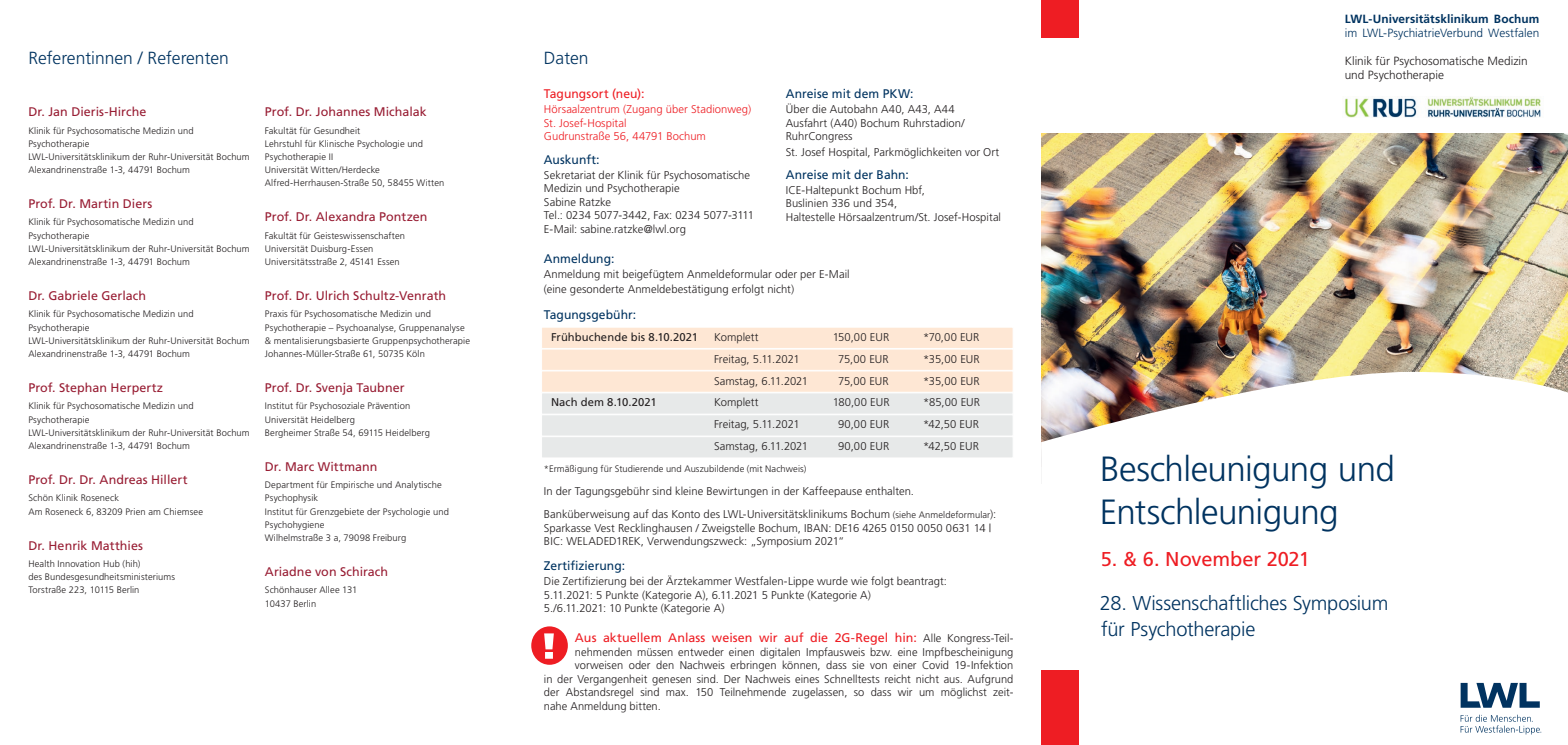
<style>
.page{position:relative;width:1568px;height:745px;background:#fff}
.page>*{position:absolute;margin:0;border:0;box-sizing:border-box;transform-origin:0 0}
.t1{font:300 35px/42.1px "Frutiger";letter-spacing:-.02em;color:#013360}
.t2{font:300 20px/26.2px "Frutiger";letter-spacing:-.01em;color:#013360}
.t3{font:20px "Frutiger";letter-spacing:-.01em;color:#ee1d23}
.t4{font:300 17.5px "Frutiger";color:#013360}
.t5{font:12.5px "Frutiger";color:#981d33}
.t6{font:12.5px "Frutiger";letter-spacing:.005em;color:#013360}
.t7{font:12.5px "Frutiger";letter-spacing:.005em;color:#ee1d23}
.t8{font:300 11.88px/14.2px "Frutiger";color:#231f20}
.t9{font:300 11.88px "Frutiger";color:#013360}
.t10{font:700 11.88px "Frutiger";letter-spacing:.005em;color:#013360}
.t11{font:300 11.25px/13.5px "Frutiger";letter-spacing:.005em;color:#231f20}
.t12{font:300 11.25px/13.5px "Frutiger";color:#ee1d23}
.t13{font:11.25px "Frutiger";letter-spacing:.005em;color:#231f20}
.t14{font:300 9.38px/13.1px "Frutiger";letter-spacing:.01em;color:#231f20}
.s1{font-size:9.38px}
.s2{font-weight:300;font-size:11.25px;color:#231f20}
</style>
<div class="page">
<div style="left:541px;top:326px;width:472px;height:22px;background:#fee7d4;border:1px solid #fff"></div>
<div style="left:541px;top:370px;width:472px;height:22px;background:#fee7d4;border:1px solid #fff"></div>
<div style="left:541px;top:392px;width:472px;height:22px;background:#e7e9e9;border:1px solid #fff"></div>
<div style="left:541px;top:414px;width:472px;height:22px;background:#e7e9e9;border:1px solid #fff"></div>
<div style="left:541px;top:436px;width:472px;height:22px;background:#e7e9e9;border:1px solid #fff"></div>
<div style="left:541px;top:348px;width:472px;height:22px;background:#fee7d4;border:1px solid #fff"></div>
<img style="left:1042px;top:133px;width:526px;height:238px">
<svg style="left:1041px;top:371px;width:527px;height:373px"></svg>
<div style="left:531px;top:626px;width:37px;height:38px;background:#ee1d23;border-radius:50%"></div>
<svg style="left:544px;top:633px;width:10px;height:25px"></svg>
<div style="left:1042px;top:0;width:37px;height:37px;background:#ee1d23"></div>
<img style="left:1345px;top:97px;width:196px;height:20px">
<div style="left:1042px;top:670px;width:37px;height:74px;background:#ee1d23"></div>
<svg style="left:1461px;top:682px;width:79px;height:25px"></svg>
<svg style="left:1461px;top:714px;width:80px;height:20px"></svg>
<h3 class="t4" style="left:28px;top:48px;width:202px">Referentinnen / Referenten</h3>
<p class="t5" style="left:28px;top:104px;width:120px">Dr. Jan Dieris-Hirche</p>
<p class="t14" style="left:28px;top:124px;width:223px">Klinik für Psychosomatische Medizin und Psychotherapie<br>LWL-Universitätsklinikum der Ruhr-Universität Bochum Alexandrinenstraße 1-3, 44791 Bochum</p>
<p class="t5" style="left:28px;top:196px;width:126px">Prof. Dr. Martin Diers</p>
<p class="t14" style="left:28px;top:215px;width:223px">Klinik für Psychosomatische Medizin und Psychotherapie<br>LWL-Universitätsklinikum der Ruhr-Universität Bochum Alexandrinenstraße 1-3, 44791 Bochum</p>
<p class="t5" style="left:28px;top:288px;width:119px">Dr. Gabriele Gerlach</p>
<p class="t14" style="left:28px;top:307px;width:223px">Klinik für Psychosomatische Medizin und Psychotherapie<br>LWL-Universitätsklinikum der Ruhr-Universität Bochum Alexandrinenstraße 1-3, 44791 Bochum</p>
<p class="t5" style="left:28px;top:380px;width:136px">Prof. Stephan Herpertz</p>
<p class="t14" style="left:28px;top:399px;width:223px">Klinik für Psychosomatische Medizin und Psychotherapie<br>LWL-Universitätsklinikum der Ruhr-Universität Bochum Alexandrinenstraße 1-3, 44791 Bochum</p>
<p class="t5" style="left:28px;top:472px;width:161px">Prof. Dr. Dr. Andreas Hillert</p>
<p class="t14" style="left:28px;top:491px;width:176px">Schön Klinik Roseneck<br>Am Roseneck 6, 83209 Prien am Chiemsee</p>
<p class="t5" style="left:28px;top:537px;width:116px">Dr. Henrik Matthies</p>
<p class="t14" style="left:28px;top:557px;width:148px">Health Innovation Hub (hih)<br>des Bundesgesundheitsministeriums<br>Torstraße 223, 10115 Berlin</p>
<p class="t5" style="left:265px;top:104px;width:163px">Prof. Dr. Johannes Michalak</p>
<p class="t14" style="left:265px;top:124px;width:181px">Fakultät für Gesundheit<br>Lehrstuhl für Klinische Psychologie und<br>Psychotherapie II<br>Universität Witten/Herdecke<br>Alfred-Herrhausen-Straße 50, 58455 Witten</p>
<p class="t5" style="left:265px;top:209px;width:164px">Prof. Dr. Alexandra Pontzen</p>
<p class="t14" style="left:265px;top:229px;width:142px">Fakultät für Geisteswissenschaften<br>Universität Duisburg-Essen<br>Universitätsstraße 2, 45141 Essen</p>
<p class="t5" style="left:265px;top:288px;width:183px">Prof. Dr. Ulrich Schultz-Venrath</p>
<p class="t14" style="left:265px;top:307px;width:207px">Praxis für Psychosomatische Medizin und Psychotherapie – Psychoanalyse, Gruppenanalyse &amp; mentalisierungsbasierte Gruppenpsychotherapie Johannes-Müller-Straße 61, 50735 Köln</p>
<p class="t5" style="left:265px;top:380px;width:141px">Prof. Dr. Svenja Taubner</p>
<p class="t14" style="left:265px;top:399px;width:167px">Institut für Psychosoziale Prävention<br>Universität Heidelberg<br>Bergheimer Straße 54, 69115 Heidelberg</p>
<p class="t5" style="left:265px;top:459px;width:114px">Dr. Marc Wittmann</p>
<p class="t14" style="left:265px;top:478px;width:186px">Department für Empirische und Analytische<br>Psychophysik<br>Institut für Grenzgebiete der Psychologie und<br>Psychohygiene<br>Wilhelmstraße 3 a, 79098 Freiburg</p>
<p class="t5" style="left:265px;top:564px;width:125px">Ariadne von Schirach</p>
<p class="t14" style="left:265px;top:583px;width:94px">Schönhauser Allee 131<br>10437 Berlin</p>
<h3 class="t4" style="left:544px;top:48px;width:46px">Daten</h3>
<p class="t7" style="left:544px;top:86px;width:102px">Tagungsort (neu):</p>
<p class="t12" style="left:544px;top:102px;width:209px">Hörsaalzentrum (Zugang über Stadionweg)<br>St. Josef-Hospital<br>Gudrunstraße 56, 44791 Bochum</p>
<p class="t6" style="left:544px;top:152px;width:57px">Auskunft:</p>
<p class="t11" style="left:544px;top:168px;width:212px">Sekretariat der Klinik für Psychosomatische<br>Medizin und Psychotherapie<br>Sabine Ratzke<br>Tel.: 0234 5077-3442, Fax: 0234 5077-3111<br>E-Mail: sabine.ratzke@lwl.org</p>
<p class="t6" style="left:786px;top:86px;width:129px">Anreise mit dem PKW:</p>
<p class="t11" style="left:786px;top:102px;width:180px">Über die Autobahn A40, A43, A44<br>Ausfahrt (A40) Bochum Ruhrstadion/<br>RuhrCongress</p>
<p class="t11" style="left:786px;top:145px;width:215px">St. Josef Hospital, Parkmöglichkeiten vor Ort</p>
<p class="t6" style="left:786px;top:167px;width:125px">Anreise mit der Bahn:</p>
<p class="t11" style="left:786px;top:183px;width:217px">ICE-Haltepunkt Bochum Hbf,<br>Buslinien 336 und 354,<br>Haltestelle Hörsaalzentrum/St. Josef-Hospital</p>
<p class="t6" style="left:544px;top:251px;width:72px">Anmeldung:</p>
<p class="t11" style="left:544px;top:266px;width:307px;line-height:15px">Anmeldung mit beigefügtem Anmeldeformular oder per E-Mail (eine gesonderte Anmeldebestätigung erfolgt nicht)</p>
<p class="t6" style="left:544px;top:307px;width:94px">Tagungsgebühr:</p>
<p class="t13" style="left:551px;top:330px;width:148px">Frühbuchende bis 8.10.2021</p>
<p class="t11" style="left:714px;top:330px;width:46px">Komplett</p>
<p class="t11" style="left:833px;top:330px;width:58px">150,00 EUR</p>
<p class="t11" style="left:923px;top:330px;width:58px">*70,00 EUR</p>
<p class="t11" style="left:714px;top:352px;width:87px">Freitag, 5.11.2021</p>
<p class="t11" style="left:838px;top:352px;width:52px">75,00 EUR</p>
<p class="t11" style="left:923px;top:352px;width:58px">*35,00 EUR</p>
<p class="t11" style="left:714px;top:373px;width:96px">Samstag, 6.11.2021</p>
<p class="t11" style="left:838px;top:373px;width:52px">75,00 EUR</p>
<p class="t11" style="left:923px;top:373px;width:58px">*35,00 EUR</p>
<p class="t13" style="left:551px;top:395px;width:107px">Nach dem 8.10.2021</p>
<p class="t11" style="left:714px;top:395px;width:46px">Komplett</p>
<p class="t11" style="left:833px;top:395px;width:59px">180,00 EUR</p>
<p class="t11" style="left:923px;top:395px;width:59px">*85,00 EUR</p>
<p class="t11" style="left:714px;top:417px;width:87px">Freitag, 5.11.2021</p>
<p class="t11" style="left:838px;top:417px;width:53px">90,00 EUR</p>
<p class="t11" style="left:923px;top:417px;width:57px">*42,50 EUR</p>
<p class="t11" style="left:714px;top:439px;width:96px">Samstag, 6.11.2021</p>
<p class="t11" style="left:838px;top:439px;width:53px">90,00 EUR</p>
<p class="t11" style="left:923px;top:439px;width:57px">*42,50 EUR</p>
<p class="t14" style="left:544px;top:462px;width:264px">*Ermäßigung für Studierende und Auszubildende (mit Nachweis)</p>
<p class="t11" style="left:544px;top:478px;width:454px;line-height:23.5px">In der Tagungsgebühr sind kleine Bewirtungen in der Kaffeepause enthalten.<br>Banküberweisung auf das Konto des LWL-Universitätsklinikums Bochum <span class="s1">(siehe Anmeldeformular</span>):</p>
<p class="t11" style="left:544px;top:520px;width:449px">Sparkasse Vest Recklinghausen / Zweigstelle Bochum, IBAN: DE16 4265 0150 0050 0631 14 |<br>BIC: WELADED1REK, Verwendungszweck: „Symposium 2021“</p>
<p class="t6" style="left:544px;top:558px;width:83px">Zertifizierung:</p>
<p class="t11" style="left:544px;top:574px;width:405px">Die Zertifizierung bei der Ärztekammer Westfalen-Lippe wurde wie folgt beantragt:<br>5.11.2021: 5 Punkte (Kategorie A), 6.11.2021 5 Punkte (Kategorie A)<br>5./6.11.2021: 10 Punkte (Kategorie A)</p>
<p class="t7" style="left:575px;top:630px;width:440px">Aus aktuellem Anlass weisen wir auf die 2G-Regel hin: <span class="s2">Alle Kongress-Teil-</span></p>
<p class="t11" style="left:575px;top:644px;width:440px">nehmenden müssen entweder einen digitalen Impfausweis bzw. eine Impfbescheinigung</p>
<p class="t11" style="left:575px;top:658px;width:440px">vorweisen oder den Nachweis erbringen können, dass sie von einer Covid 19-Infektion</p>
<p class="t11" style="left:544px;top:671px;width:471px">in der Vergangenheit genesen sind. Der Nachweis eines Schnelltests reicht nicht aus. Aufgrund</p>
<p class="t11" style="left:544px;top:685px;width:471px">der Abstandsregel sind max. 150 Teilnehmende zugelassen, so dass wir um möglichst zeit-</p>
<p class="t11" style="left:544px;top:698px;width:118px">nahe Anmeldung bitten.</p>
<p class="t10" style="left:1345px;top:12px;width:196px">LWL-Universitätsklinikum Bochum</p>
<p class="t9" style="left:1345px;top:27px;width:196px">im LWL-PsychiatrieVerbund Westfalen</p>
<p class="t8" style="left:1345px;top:53px;width:185px">Klinik für Psychosomatische Medizin und Psychotherapie</p>
<h1 class="t1" style="left:1100px;top:447px;width:297px">Beschleunigung und<br>Entschleunigung</h1>
<h2 class="t3" style="left:1101px;top:546px;width:211px">5. &amp; 6. November 2021</h2>
<h2 class="t2" style="left:1100px;top:589px;width:290px">28. Wissenschaftliches Symposium für Psychotherapie</h2>
</div>
